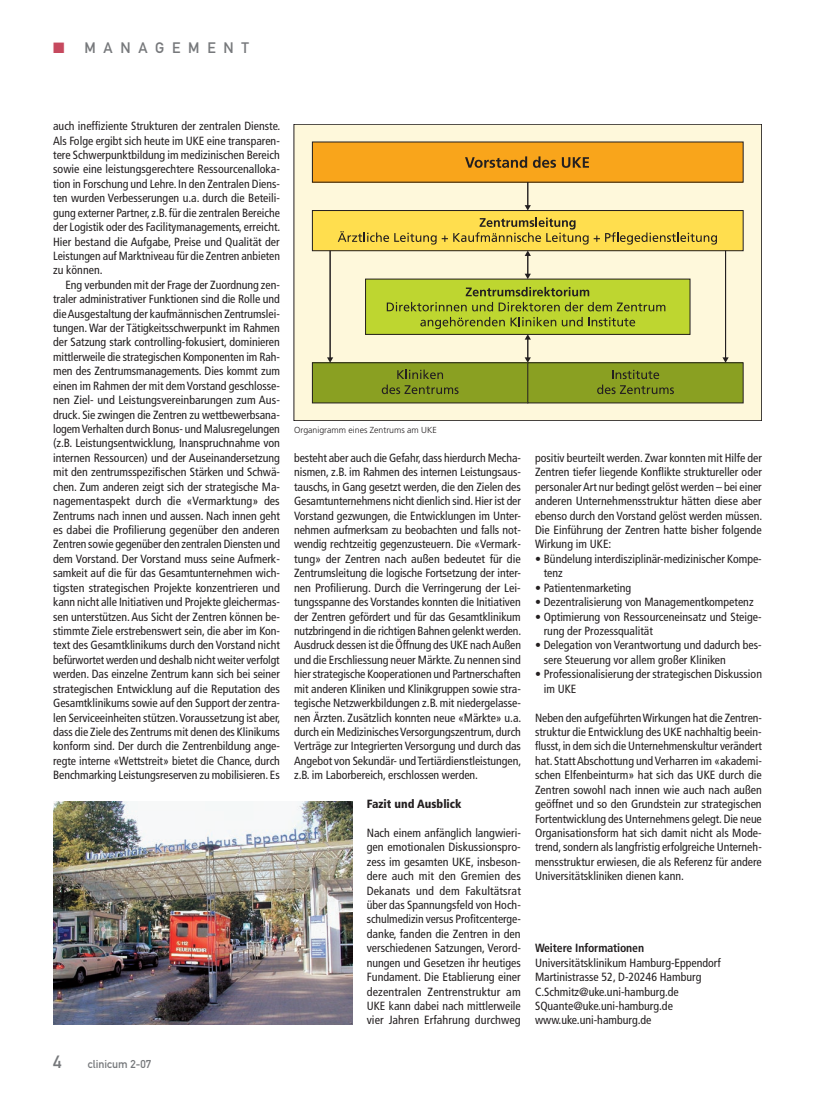
<style>
.page{position:relative;width:815px;height:1099px;background:#fff}
.page>*{position:absolute;margin:0;border:0;box-sizing:border-box;transform-origin:0 0}
.t1{font:17.5px "DIN Mittelschrift Alternate";color:#76787b}
.t2{font:15px "DIN Mittelschrift Alternate";letter-spacing:.52em;color:#76787b}
.t3{font:condensed 11.88px/14.4px "Frutiger";color:#231f20;text-align:justify}
.t4{font:700 condensed 11.88px "Frutiger";letter-spacing:-.01em;color:#231f20}
.t5{font:900 condensed 11.88px "Frutiger";color:#231f20}
.t6{font:11.25px "DIN Mittelschrift Alternate";color:#76787b}
.t7{font:300 8.75px "Frutiger";color:#231f20}
.s1{color:#c6495e}
</style>
<div class="page">
<img style="left:53px;top:801px;width:300px;height:223px">
<div style="left:294px;top:124px;width:468px;height:296px;background:#fef8db"></div>
<div style="left:294px;top:124px;width:468px;height:297px;border:1px solid #231f20"></div>
<div style="left:312px;top:142px;width:431px;height:40px;background:#f9a51b"></div>
<div style="left:312px;top:210px;width:431px;height:41px;background:#ffde4e"></div>
<div style="left:312px;top:210px;width:431px;height:41px;border:1px solid #231f20"></div>
<div style="left:312px;top:363px;width:216px;height:40px;background:#8aa022"></div>
<div style="left:312px;top:362px;width:216px;height:41px;border:1px solid #231f20"></div>
<div style="left:528px;top:363px;width:215px;height:40px;background:#8aa022"></div>
<div style="left:528px;top:362px;width:215px;height:41px;border:1px solid #231f20"></div>
<div style="left:366px;top:279px;width:324px;height:55px;background:#bed630"></div>
<svg style="left:465px;top:156px;width:62px;height:12px"></svg>
<svg style="left:533px;top:156px;width:23px;height:12px"></svg>
<svg style="left:562px;top:157px;width:27px;height:11px"></svg>
<svg style="left:338px;top:217px;width:379px;height:27px"></svg>
<svg style="left:466px;top:287px;width:123px;height:9px"></svg>
<svg style="left:387px;top:302px;width:106px;height:9px"></svg>
<svg style="left:499px;top:302px;width:166px;height:9px"></svg>
<svg style="left:420px;top:317px;width:85px;height:12px"></svg>
<svg style="left:511px;top:317px;width:45px;height:9px"></svg>
<svg style="left:562px;top:317px;width:73px;height:9px"></svg>
<svg style="left:382px;top:369px;width:77px;height:25px"></svg>
<svg style="left:597px;top:370px;width:77px;height:24px"></svg>
<svg style="left:525px;top:250px;width:6px;height:29px"></svg>
<hr style="left:330px;top:251px;width:1px;height:107px;background:#231f20">
<svg style="left:327px;top:357px;width:6px;height:6px"></svg>
<hr style="left:725px;top:251px;width:1px;height:107px;background:#231f20">
<svg style="left:722px;top:357px;width:7px;height:6px"></svg>
<svg style="left:525px;top:334px;width:6px;height:29px"></svg>
<svg style="left:525px;top:182px;width:6px;height:28px"></svg>
<p class="t2" style="left:53px;top:39px;width:198px"><span class="s1">■</span> MANAGEMENT</p>
<p class="t3" style="left:53px;top:119px;width:229px">auch ineffiziente Strukturen der zentralen Dienste.<br>Als Folge ergibt sich heute im UKE eine transparen&shy;tere Schwerpunktbildung im medizinischen Bereich sowie eine leistungsgerechtere Ressourcenalloka&shy;tion in Forschung und Lehre. In den Zentralen Diens&shy;ten wurden Verbesserungen u.a. durch die Beteili&shy;gung externer Partner, z.B. für die zentralen Bereiche der Logistik oder des Facilitymanagements, erreicht.<br>Hier bestand die Aufgabe, Preise und Qualität der Leistungen auf Marktniveau für die Zentren anbieten zu können.</p>
<p class="t3" style="left:53px;top:277px;width:229px;text-indent:12px">Eng verbunden mit der Frage der Zuordnung zen&shy;traler administrativer Funktionen sind die Rolle und die Ausgestaltung der kaufmännischen Zentrumslei&shy;tungen. War der Tätigkeitsschwerpunkt im Rahmen der Satzung stark controlling-fokusiert, dominieren mittlerweile die strategischen Komponenten im Rah&shy;men des Zentrumsmanagements. Dies kommt zum einen im Rahmen der mit dem Vorstand geschlosse&shy;nen Ziel- und Leistungsvereinbarungen zum Aus&shy;druck. Sie zwingen die Zentren zu wettbewerbsana&shy;logem Verhalten durch Bonus- und Malusregelungen (z.B. Leistungsentwicklung, Inanspruchnahme von internen Ressourcen) und der Auseinandersetzung mit den zentrumsspezifischen Stärken und Schwä&shy;chen. Zum anderen zeigt sich der strategische Ma&shy;nagementaspekt durch die «Vermarktung» des Zentrums nach innen und aussen. Nach innen geht es dabei die Profilierung gegenüber den anderen Zentren sowie gegenüber den zentralen Diensten und dem Vorstand. Der Vorstand muss seine Aufmerk&shy;samkeit auf die für das Gesamtunternehmen wich&shy;tigsten strategischen Projekte konzentrieren und kann nicht alle Initiativen und Projekte gleichermas&shy;sen unterstützen. Aus Sicht der Zentren können be&shy;stimmte Ziele erstrebenswert sein, die aber im Kon&shy;text des Gesamtklinikums durch den Vorstand nicht befürwortet werden und deshalb nicht weiter verfolgt werden. Das einzelne Zentrum kann sich bei seiner strategischen Entwicklung auf die Reputation des Gesamtklinikums sowie auf den Support der zentra&shy;len Serviceeinheiten stützen. Voraussetzung ist aber, dass die Ziele des Zentrums mit denen des Klinikums konform sind. Der durch die Zentrenbildung ange&shy;regte interne «Wettstreit» bietet die Chance, durch Benchmarking Leistungsreserven zu mobilisieren. Es</p>
<h1 class="t1" style="left:53px;top:1051px;width:10px">4</h1>
<p class="t6" style="left:88px;top:1057px;width:65px">clinicum 2-07</p>
<p class="t7" style="left:294px;top:425px;width:144px">Organigramm eines Zentrums am UKE</p>
<p class="t3" style="left:294px;top:450px;width:229px">besteht aber auch die Gefahr, dass hierdurch Mecha&shy;nismen, z.B. im Rahmen des internen Leistungsaus&shy;tauschs, in Gang gesetzt werden, die den Zielen des Gesamtunternehmens nicht dienlich sind. Hier ist der Vorstand gezwungen, die Entwicklungen im Unter&shy;nehmen aufmerksam zu beobachten und falls not&shy;wendig rechtzeitig gegenzusteuern. Die «Vermark&shy;tung» der Zentren nach außen bedeutet für die Zentrumsleitung die logische Fortsetzung der inter&shy;nen Profilierung. Durch die Verringerung der Lei&shy;tungsspanne des Vorstandes konnten die Initiativen der Zentren gefördert und für das Gesamtklinikum nutzbringend in die richtigen Bahnen gelenkt werden.<br>Ausdruck dessen ist die Öffnung des UKE nach Außen und die Erschliessung neuer Märkte. Zu nennen sind hier strategische Kooperationen und Partnerschaften mit anderen Kliniken und Klinikgruppen sowie stra&shy;tegische Netzwerkbildungen z.B. mit niedergelasse&shy;nen Ärzten. Zusätzlich konnten neue «Märkte» u.a. durch ein Medizinisches Versorgungszentrum, durch Verträge zur Integrierten Versorgung und durch das Angebot von Sekundär- und Tertiärdienstleistungen, z.B. im Laborbereich, erschlossen werden.</p>
<p class="t5" style="left:367px;top:796px;width:96px">Fazit und Ausblick</p>
<p class="t3" style="left:367px;top:825px;width:156px">Nach einem anfänglich langwieri&shy;gen emotionalen Diskussionspro&shy;zess im gesamten UKE, insbeson&shy;dere auch mit den Gremien des Dekanats und dem Fakultätsrat über das Spannungsfeld von Hoch&shy;schulmedizin versus Profitcenterge&shy;danke, fanden die Zentren in den verschiedenen Satzungen, Verord&shy;nungen und Gesetzen ihr heutiges Fundament. Die Etablierung einer dezentralen Zentrenstruktur am UKE kann dabei nach mittlerweile vier Jahren Erfahrung durchweg</p>
<p class="t3" style="left:535px;top:450px;width:229px">positiv beurteilt werden. Zwar konnten mit Hilfe der Zentren tiefer liegende Konflikte struktureller oder personaler Art nur bedingt gelöst werden – bei einer anderen Unternehmensstruktur hätten diese aber ebenso durch den Vorstand gelöst werden müssen.<br>Die Einführung der Zentren hatte bisher folgende Wirkung im UKE:</p>
<p class="t3" style="left:544px;top:551px;width:220px;text-indent:-9px">• Bündelung interdisziplinär-medizinischer Kompe&shy;tenz</p>
<p class="t3" style="left:535px;top:580px;width:98px">• Patientenmarketing</p>
<p class="t3" style="left:535px;top:595px;width:220px">• Dezentralisierung von Managementkompetenz</p>
<p class="t3" style="left:544px;top:609px;width:220px;text-indent:-9px">• Optimierung von Ressourceneinsatz und Steige&shy;rung der Prozessqualität</p>
<p class="t3" style="left:544px;top:638px;width:220px;text-indent:-9px">• Delegation von Verantwortung und dadurch bes&shy;sere Steuerung vor allem großer Kliniken</p>
<p class="t3" style="left:544px;top:667px;width:220px;text-indent:-9px">• Professionalisierung der strategischen Diskussion im UKE</p>
<p class="t3" style="left:535px;top:710px;width:228px">Neben den aufgeführten Wirkungen hat die Zentren&shy;struktur die Entwicklung des UKE nachhaltig beein&shy;flusst, in dem sich die Unternehmenskultur verändert hat. Statt Abschottung und Verharren im «akademi&shy;schen Elfenbeinturm» hat sich das UKE durch die Zentren sowohl nach innen wie auch nach außen geöffnet und so den Grundstein zur strategischen Fortentwicklung des Unternehmens gelegt. Die neue Organisationsform hat sich damit nicht als Mode&shy;trend, sondern als langfristig erfolgreiche Unterneh&shy;mensstruktur erwiesen, die als Referenz für andere Universitätskliniken dienen kann.</p>
<p class="t4" style="left:535px;top:941px;width:111px">Weitere Informationen</p>
<p class="t3" style="left:535px;top:955px;width:187px;text-align:left">Universitätsklinikum Hamburg-Eppendorf Martinistrasse 52, D-20246 Hamburg C.Schmitz@uke.uni-hamburg.de SQuante@uke.uni-hamburg.de www.uke.uni-hamburg.de</p>
</div>
